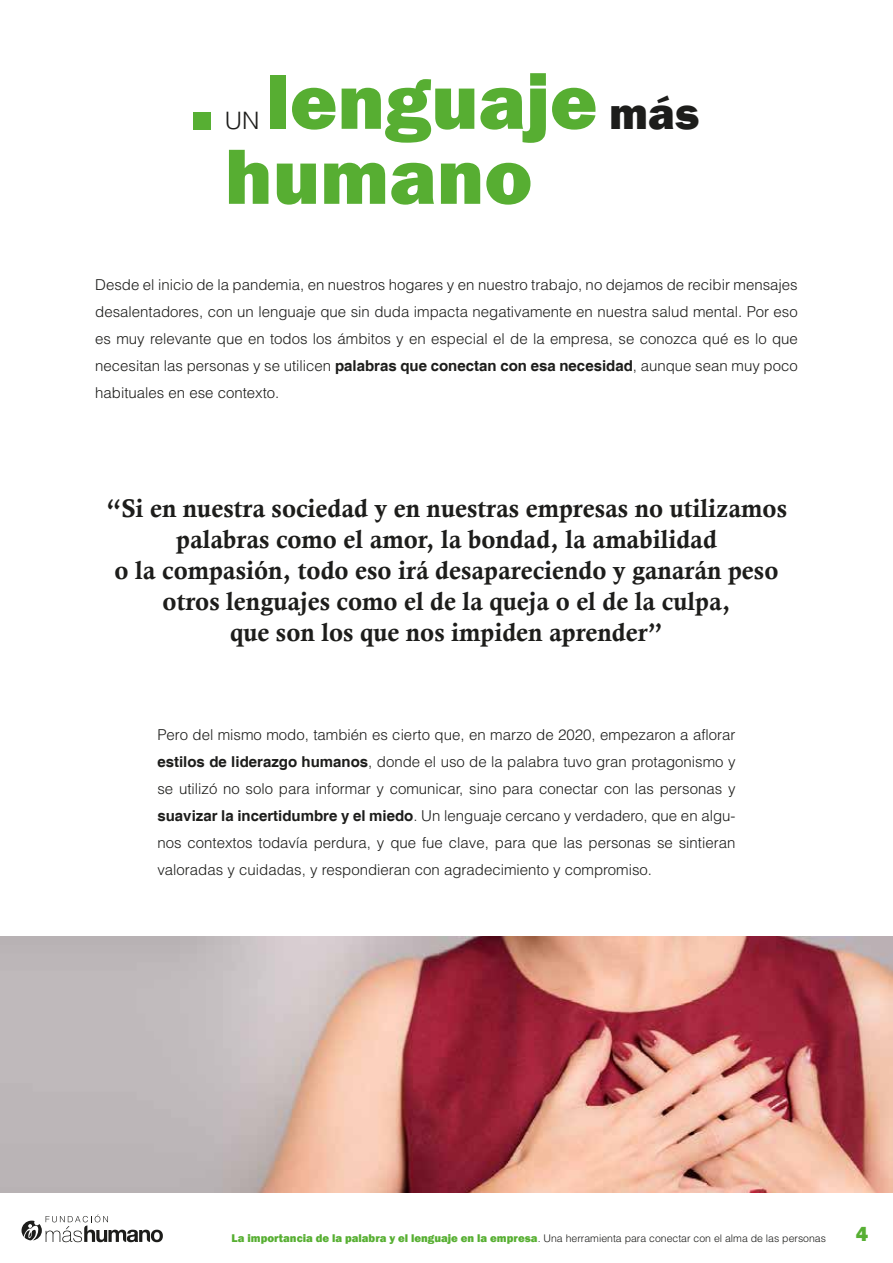
<style>
.page{position:relative;width:893px;height:1263px;background:#fff}
.page>*{position:absolute;margin:0;border:0;box-sizing:border-box;transform-origin:0 0}
.t1{font:800 81px/75px "Franklin Gothic";color:#57ae32}
.t2{font:25.5px/31px "Calis MT Bol";color:#1d1d1b;text-align:center}
.t3{font:300 24px "Helvetica";color:#1d1d1b}
.t4{font:800 21px "Franklin Gothic";color:#57af33}
.t5{font:300 15px/27px "Helvetica";color:#1d1d1b;text-align:justify}
.t6{font:300 10.5px "Helvetica";color:#1d1d1b}
.s1{font-size:45.75px;color:#1d1d1b}
.s2{font-weight:700}
.s3{font-family:"Franklin Gothic";font-weight:800;font-size:11.55px;color:#57af32}
</style>
<div class="page">
<img style="left:1px;top:937px;width:892px;height:256px">
<svg style="left:22px;top:1214px;width:141px;height:28px"></svg>
<div style="left:194px;top:112px;width:17px;height:18px;background:#57af33"></div>
<h1 class="t1" style="left:225px;top:64px;width:476px;text-indent:41px">lenguaje <span class="s1">más </span>humano</h1>
<h3 class="t3" style="left:225px;top:105px;width:36px">UN</h3>
<p class="t5" style="left:95px;top:271px;width:704px">Desde el inicio de la pandemia, en nuestros hogares y en nuestro trabajo, no dejamos de recibir mensajes desalentadores, con un lenguaje que sin duda impacta negativamente en nuestra salud mental. Por eso es muy relevante que en todos los ámbitos y en especial el de la empresa, se conozca qué es lo que necesitan las personas y se utilicen <span class="s2">palabras que conectan con esa necesidad</span>, aunque sean muy poco habituales en ese contexto.</p>
<p class="t2" style="left:106px;top:493px;width:683px">“Si en nuestra sociedad y en nuestras empresas no utilizamos palabras como el amor, la bondad, la amabilidad<br>o la compasión, todo eso irá desapareciendo y ganarán peso otros lenguajes como el de la queja o el de la culpa,<br>que son los que nos impiden aprender”</p>
<p class="t5" style="left:157px;top:721px;width:580px">Pero del mismo modo, también es cierto que, en marzo de 2020, empezaron a aflorar <span class="s2">estilos de liderazgo humanos</span>, donde el uso de la palabra tuvo gran protagonismo y se utilizó no solo para informar y comunicar, sino para conectar con las personas y <span class="s2">suavizar la incertidumbre y el miedo</span>. Un lenguaje cercano y verdadero, que en algu&shy;nos contextos todavía perdura, y que fue clave, para que las personas se sintieran valoradas y cuidadas, y respondieran con agradecimiento y compromiso.</p>
<p class="t6" style="left:232px;top:1231px;width:596px"><span class="s3">La importancia de la palabra y el lenguaje en la empresa</span>. Una herramienta para conectar con el alma de las personas</p>
<h3 class="t4" style="left:856px;top:1221px;width:14px">4</h3>
</div>
